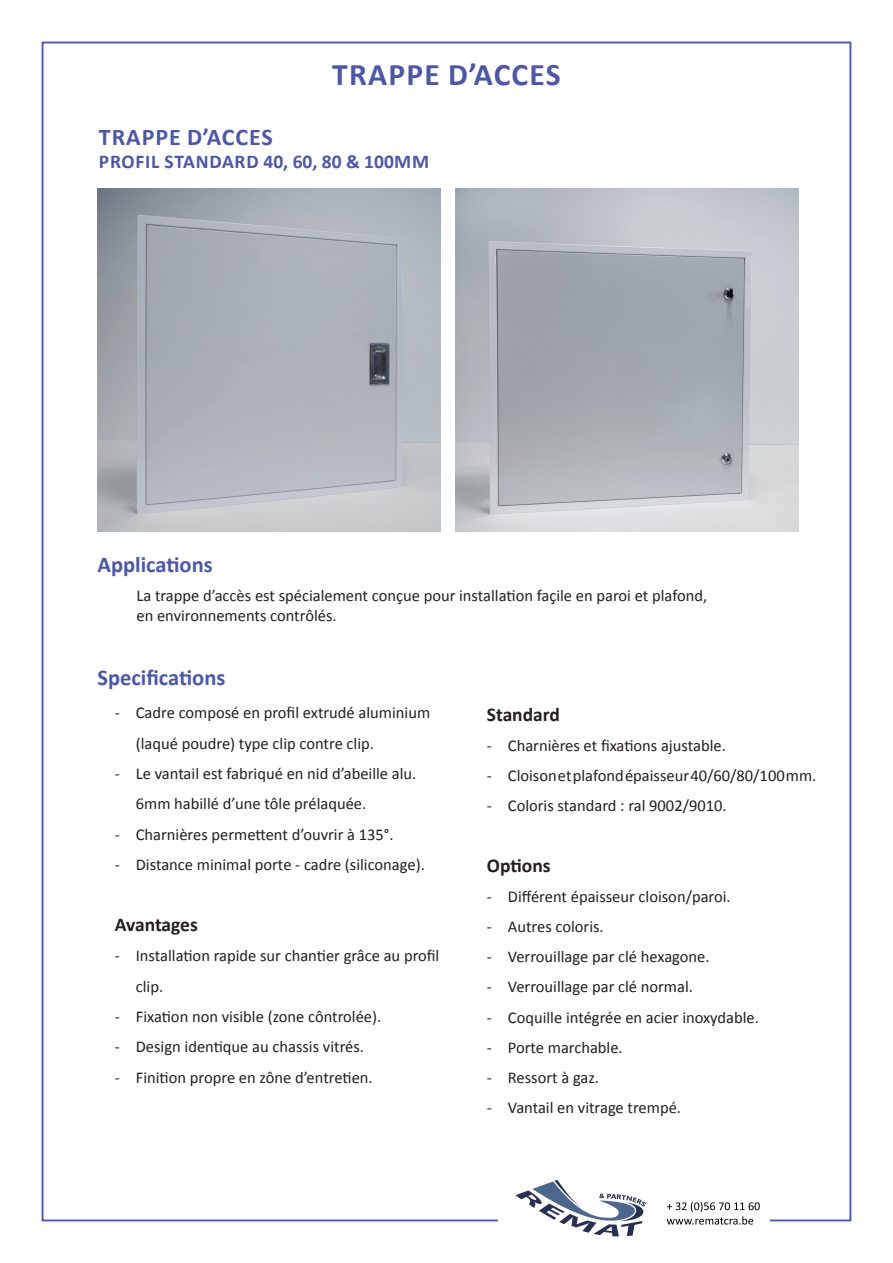
<style>
.page{position:relative;width:893px;height:1263px;background:#fff}
.page>*{position:absolute;margin:0;border:0;box-sizing:border-box;transform-origin:0 0}
.t1{font:700 31.5px "Calibri";letter-spacing:.04em;color:#4d57a5}
.t2{font:700 24px "Calibri";letter-spacing:.04em;color:#4d57a5}
.t3{font:700 22.5px "Calibri";color:#4d57a5}
.t4{font:700 19.5px "Calibri";letter-spacing:.03em;color:#4d57a5}
.t5{font:700 19.5px "Calibri";color:#231f20}
.t6{font:16.5px/30.3px "Calibri";color:#231f20}
</style>
<div class="page">
<svg style="left:515px;top:1180px;width:131px;height:56px"></svg>
<svg style="left:667px;top:1202px;width:93px;height:22px"></svg>
<img style="left:97px;top:188px;width:344px;height:343px">
<img style="left:455px;top:188px;width:343px;height:343px">
<h1 class="t1" style="left:332px;top:55px;width:230px">TRAPPE D’ACCES</h1>
<h2 class="t2" style="left:99px;top:121px;width:175px">TRAPPE D’ACCES</h2>
<p class="t4" style="left:99px;top:149px;width:332px">PROFIL STANDARD 40, 60, 80 &amp; 100MM</p>
<h3 class="t3" style="left:97px;top:550px;width:117px">Applications</h3>
<p class="t6" style="left:136px;top:585px;width:572px;line-height:19.8px">La trappe d’accès est spécialement conçue pour installation façile en paroi et plafond, en environnements contrôlés.</p>
<h3 class="t3" style="left:97px;top:663px;width:129px">Specifications</h3>
<p class="t6" style="left:136px;top:698px;width:296px;text-indent:-21px">- Cadre composé en profil extrudé aluminium (laqué poudre) type clip contre clip.</p>
<p class="t6" style="left:136px;top:758px;width:282px;text-indent:-21px">- Le vantail est fabriqué en nid d’abeille alu.<br>6mm habillé d’une tôle prélaquée.</p>
<p class="t6" style="left:115px;top:819px;width:280px">- Charnières permettent d’ouvrir à 135°.</p>
<p class="t6" style="left:115px;top:849px;width:312px">- Distance minimal porte - cadre (siliconage).</p>
<p class="t5" style="left:115px;top:912px;width:85px">Avantages</p>
<p class="t6" style="left:136px;top:940px;width:305px;text-indent:-21px">- Installation rapide sur chantier grâce au profil clip.</p>
<p class="t6" style="left:115px;top:1001px;width:268px">- Fixation non visible (zone côntrolée).</p>
<p class="t6" style="left:115px;top:1032px;width:251px">- Design identique au chassis vitrés.</p>
<p class="t6" style="left:115px;top:1062px;width:259px">- Finition propre en zône d’entretien.</p>
<p class="t5" style="left:487px;top:702px;width:75px">Standard</p>
<p class="t6" style="left:487px;top:730px;width:241px">- Charnières et fixations ajustable.</p>
<p class="t6" style="left:487px;top:760px;width:331px">- Cloison et plafond épaisseur 40/60/80/100 mm.</p>
<p class="t6" style="left:487px;top:791px;width:241px">- Coloris standard : ral 9002/9010.</p>
<p class="t5" style="left:487px;top:853px;width:65px">Options</p>
<p class="t6" style="left:487px;top:881px;width:245px">- Différent épaisseur cloison/paroi.</p>
<p class="t6" style="left:487px;top:911px;width:118px">- Autres coloris.</p>
<p class="t6" style="left:487px;top:942px;width:224px">- Verrouillage par clé hexagone.</p>
<p class="t6" style="left:487px;top:972px;width:208px">- Verrouillage par clé normal.</p>
<p class="t6" style="left:487px;top:1002px;width:274px">- Coquille intégrée en acier inoxydable.</p>
<p class="t6" style="left:487px;top:1032px;width:137px">- Porte marchable.</p>
<p class="t6" style="left:487px;top:1062px;width:114px">- Ressort à gaz.</p>
<p class="t6" style="left:487px;top:1093px;width:196px">- Vantail en vitrage trempé.</p>
</div>
